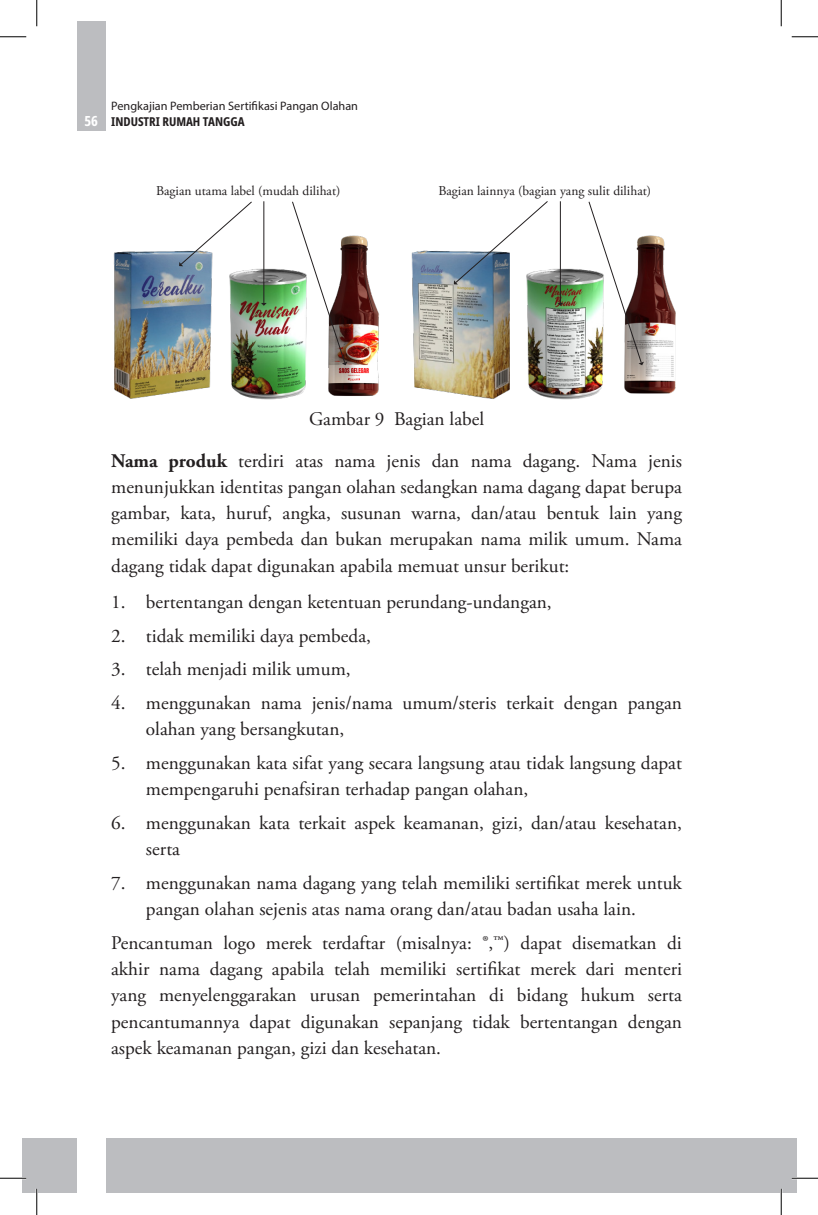
<style>
.page{position:relative;width:818px;height:1215px;background:#fff}
.page>*{position:absolute;margin:0;border:0;box-sizing:border-box;transform-origin:0 0}
.ISI_BAB{font:19.25px/26.2px "Adobe Garamond Pro";color:#231f20}
.t1{font:700 14px "Noto Sans Display Condensed";color:#fff}
.ISI_BAB-2{font:13.47px "Adobe Garamond Pro";color:#231f20}
.t2{font:12.25px "Myriad Pro";color:#231f20}
.t3{font:700 12.25px "Noto Sans Display Condensed";color:#231f20}
.s1{font-weight:700}
</style>
<div class="page">
<div style="left:22px;top:1138px;width:759px;height:55px;background:#bcbdc0"></div>
<div style="left:781px;top:1138px;width:15px;height:55px;background:#bcbdc0"></div>
<div style="left:77px;top:22px;width:28px;height:109px;background:#bcbdc0"></div>
<div style="left:77px;top:1138px;width:28px;height:55px;background:#fff"></div>
<img style="left:113px;top:251px;width:100px;height:148px">
<img style="left:229px;top:265px;width:77px;height:135px">
<img style="left:328px;top:235px;width:51px;height:161px">
<svg style="left:179px;top:201px;width:74px;height:65px"></svg>
<hr style="left:263px;top:201px;width:1px;height:102px;background:#231f20">
<svg style="left:261px;top:303px;width:6px;height:3px"></svg>
<svg style="left:291px;top:201px;width:56px;height:164px"></svg>
<img style="left:411px;top:250px;width:99px;height:149px">
<img style="left:526px;top:265px;width:77px;height:135px">
<img style="left:624px;top:235px;width:52px;height:159px">
<svg style="left:454px;top:201px;width:94px;height:83px"></svg>
<hr style="left:560px;top:201px;width:1px;height:102px;background:#231f20">
<svg style="left:557px;top:303px;width:6px;height:3px"></svg>
<svg style="left:588px;top:201px;width:56px;height:164px"></svg>
<hr style="left:0;top:1177px;width:26px;height:2px;background:#fff">
<hr style="left:791px;top:1177px;width:27px;height:2px;background:#fff">
<hr style="left:36px;top:1188px;width:2px;height:26px;background:#fff">
<hr style="left:780px;top:1188px;width:2px;height:26px;background:#fff">
<svg style="left:0;top:36px;width:26px;height:1px"></svg>
<svg style="left:791px;top:36px;width:27px;height:1px"></svg>
<svg style="left:0;top:1177px;width:26px;height:1px"></svg>
<svg style="left:791px;top:1177px;width:27px;height:1px"></svg>
<svg style="left:36px;top:0;width:1px;height:26px"></svg>
<svg style="left:36px;top:1188px;width:1px;height:26px"></svg>
<svg style="left:781px;top:0;width:1px;height:26px"></svg>
<svg style="left:781px;top:1188px;width:1px;height:26px"></svg>
<p class="t1" style="left:84px;top:111px;width:15px">56</p>
<p class="t2" style="left:111px;top:99px;width:248px">Pengkajian Pemberian Sertifikasi Pangan Olahan</p>
<p class="t3" style="left:111px;top:113px;width:135px">INDUSTRI RUMAH TANGGA</p>
<p class="ISI_BAB-2" style="left:156px;top:183px;width:186px">Bagian utama label (mudah dilihat)</p>
<p class="ISI_BAB-2" style="left:438px;top:183px;width:214px">Bagian lainnya (bagian yang sulit dilihat)</p>
<p class="ISI_BAB" style="left:309px;top:407px;width:177px">Gambar 9 Bagian label</p>
<p class="ISI_BAB" style="left:111px;top:448px;width:572px;text-align:justify"><span class="s1">Nama produk</span> terdiri atas nama jenis dan nama dagang. Nama jenis menunjukkan identitas pangan olahan sedangkan nama dagang dapat berupa gambar, kata, huruf, angka, susunan warna, dan/atau bentuk lain yang memiliki daya pembeda dan bukan merupakan nama milik umum. Nama dagang tidak dapat digunakan apabila memuat unsur berikut:</p>
<p class="ISI_BAB" style="left:111px;top:589px;width:442px">1. bertentangan dengan ketentuan perundang-undangan,</p>
<p class="ISI_BAB" style="left:111px;top:623px;width:261px">2. tidak memiliki daya pembeda,</p>
<p class="ISI_BAB" style="left:111px;top:656px;width:241px">3. telah menjadi milik umum,</p>
<p class="ISI_BAB" style="left:146px;top:690px;width:537px;text-indent:-35px">4. menggunakan nama jenis/nama umum/steris terkait dengan pangan olahan yang bersangkutan,</p>
<p class="ISI_BAB" style="left:146px;top:750px;width:537px;text-indent:-35px">5. menggunakan kata sifat yang secara langsung atau tidak langsung dapat mempengaruhi penafsiran terhadap pangan olahan,</p>
<p class="ISI_BAB" style="left:146px;top:810px;width:537px;text-indent:-35px">6. menggunakan kata terkait aspek keamanan, gizi, dan/atau kesehatan, serta</p>
<p class="ISI_BAB" style="left:111px;top:870px;width:572px;text-align:center">7. menggunakan nama dagang yang telah memiliki sertifikat merek untuk pangan olahan sejenis atas nama orang dan/atau badan usaha lain.</p>
<p class="ISI_BAB" style="left:111px;top:930px;width:572px;text-align:justify">Pencantuman logo merek terdaftar (misalnya: ®,™) dapat disematkan di akhir nama dagang apabila telah memiliki sertifikat merek dari menteri yang menyelenggarakan urusan pemerintahan di bidang hukum serta pencantumannya dapat digunakan sepanjang tidak bertentangan dengan aspek keamanan pangan, gizi dan kesehatan.</p>
</div>
